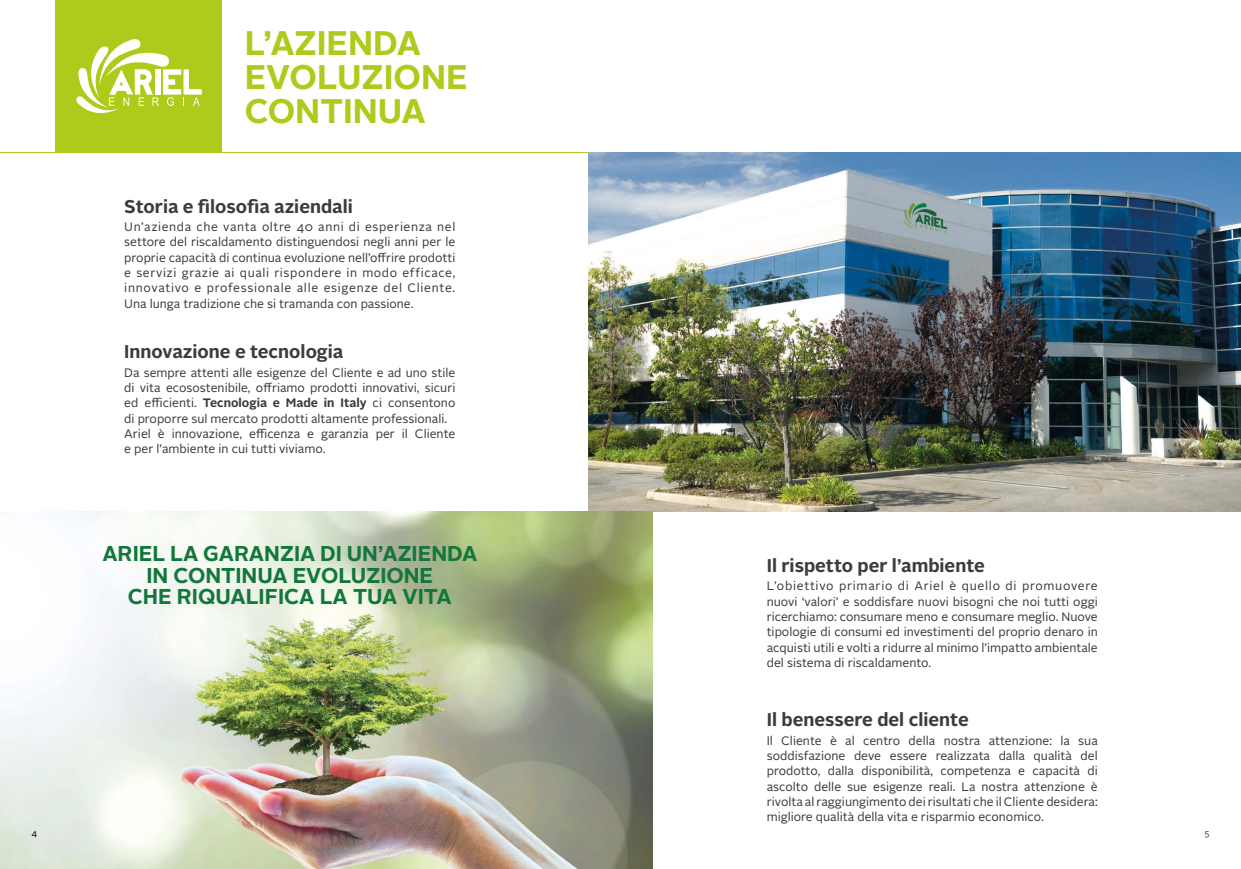
<style>
.page{position:relative;width:1241px;height:869px;background:#fff}
.page>*{position:absolute;margin:0;border:0;box-sizing:border-box;transform-origin:0 0}
.t1{font:700 34.04px/34px "Alright Sans";color:#afca1a}
.t2{font:700 21.44px/21.4px "Alright Sans";color:#12773b;text-align:center}
.t3{font:700 18.38px "Alright Sans";color:#3c3c3b}
.t4{font:12.25px/15.3px "Alright Sans";color:#3c3c3b;text-align:justify}
.t5{font:8.75px "Alright Sans";color:#3c3c3b}
.t6{font:8.75px "Alright Sans";color:#000}
.s1{font-weight:700}
</style>
<div class="page">
<div style="left:56px;top:0;width:166px;height:152px;background:#afca1a"></div>
<svg style="left:76px;top:39px;width:126px;height:75px"></svg>
<hr style="left:0;top:152px;width:652px;height:1px;background:#afca1a">
<img style="left:589px;top:152px;width:651px;height:359px">
<img style="left:0;top:511px;width:652px;height:357px">
<h1 class="t1" style="left:245px;top:26px;width:224px">L’AZIENDA<br>EVOLUZIONE<br>CONTINUA</h1>
<h3 class="t3" style="left:124px;top:193px;width:230px">Storia e filosofia aziendali</h3>
<p class="t4" style="left:124px;top:219px;width:332px">Un’azienda che vanta oltre 40 anni di esperienza nel settore del riscaldamento distinguendosi negli anni per le proprie capacità di continua evoluzione nell’offrire prodotti e servizi grazie ai quali rispondere in modo efficace, innovativo e professionale alle esigenze del Cliente.<br>Una lunga tradizione che si tramanda con passione.</p>
<h3 class="t3" style="left:124px;top:339px;width:220px">Innovazione e tecnologia</h3>
<p class="t4" style="left:124px;top:364px;width:332px;text-align:left">Da sempre attenti alle esigenze del Cliente e ad uno stile di vita ecosostenibile, offriamo prodotti innovativi, sicuri ed efficienti. <span class="s1">Tecnologia e Made in Italy</span> ci consentono di proporre sul mercato prodotti altamente professionali.<br>Ariel è innovazione, efficenza e garanzia per il Cliente e per l’ambiente in cui tutti viviamo.</p>
<h2 class="t2" style="left:102px;top:543px;width:376px">ARIEL LA GARANZIA DI UN’AZIENDA<br>IN CONTINUA EVOLUZIONE<br>CHE RIQUALIFICA LA TUA VITA</h2>
<p class="t6" style="left:32px;top:826px;width:7px">4</p>
<h3 class="t3" style="left:766px;top:552px;width:219px">Il rispetto per l’ambiente</h3>
<p class="t4" style="left:766px;top:578px;width:332px">L’obiettivo primario di Ariel è quello di promuovere nuovi ‘valori’ e soddisfare nuovi bisogni che noi tutti oggi ricerchiamo: consumare meno e consumare meglio. Nuove tipologie di consumi ed investimenti del proprio denaro in acquisti utili e volti a ridurre al minimo l’impatto ambientale del sistema di riscaldamento.</p>
<h3 class="t3" style="left:766px;top:706px;width:203px">Il benessere del cliente</h3>
<p class="t4" style="left:766px;top:732px;width:332px">Il Cliente è al centro della nostra attenzione: la sua soddisfazione deve essere realizzata dalla qualità del prodotto, dalla disponibilità, competenza e capacità di ascolto delle sue esigenze reali. La nostra attenzione è rivolta al raggiungimento dei risultati che il Cliente desidera: migliore qualità della vita e risparmio economico.</p>
<p class="t5" style="left:1204px;top:826px;width:7px">5</p>
</div>
